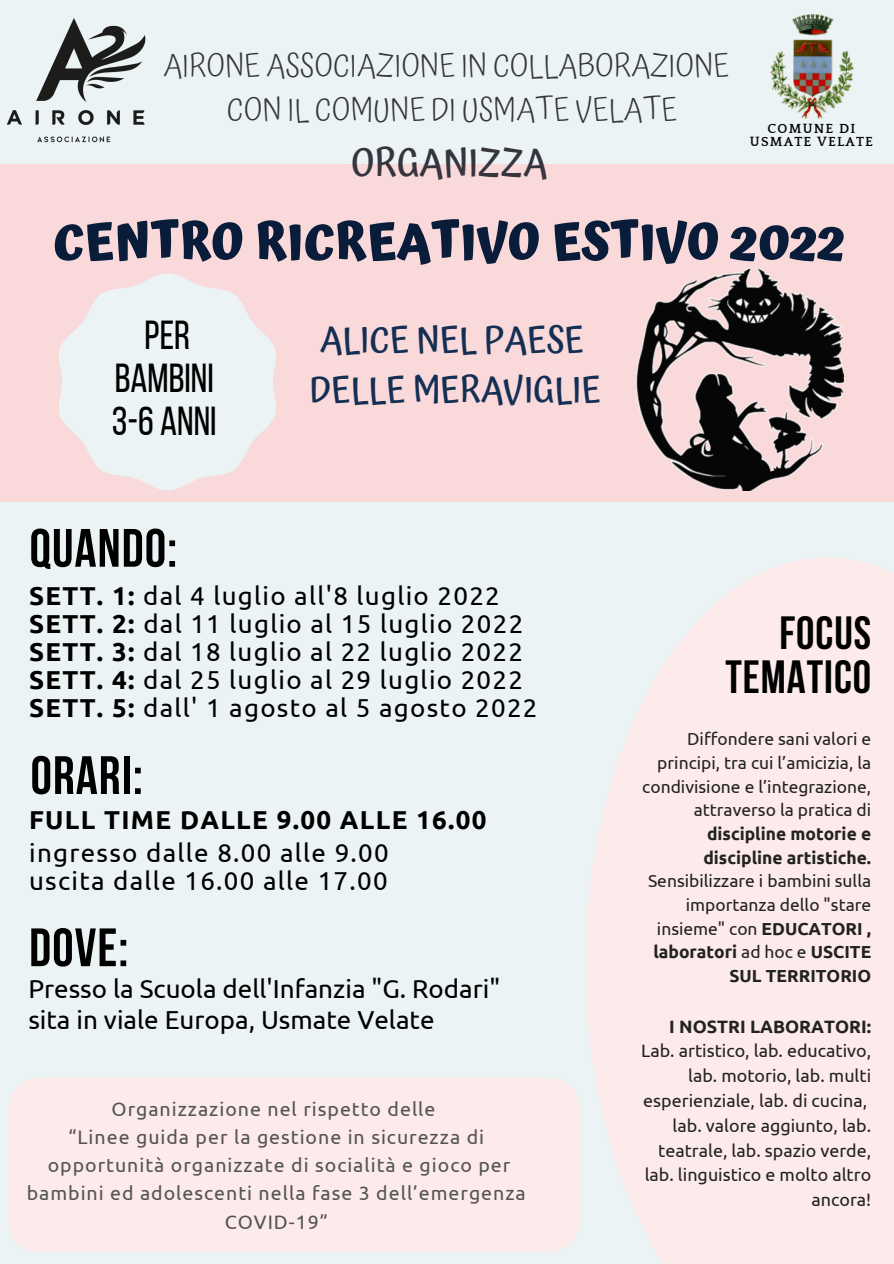
<style>
.page{position:relative;width:894px;height:1264px;background:#fff}
.page>*{position:absolute;margin:0;border:0;box-sizing:border-box;transform-origin:0 0}
.t1{font:700 53.85px "Bebas Neue";letter-spacing:.02em;color:#000}
.t2{font:700 50.1px "Atma";color:#091c39}
.t3{font:700 46.35px/44px "Bebas Neue";letter-spacing:.02em;color:#000;text-align:right}
.t4{font:40.35px "Bebas Neue";color:#000}
.t5{font:500 38.4px "Atma";color:#36353f}
.t6{font:500 36px "Atma";color:#152f54}
.t7{font:300 31.5px "Atma";color:#36353f}
.t8{font:25.95px "Ubuntu";letter-spacing:.05em;color:#000}
.t9{font:25.95px "Ubuntu";color:#000}
.t10{font:700 25.95px "Ubuntu";letter-spacing:.05em;color:#000}
.t11{font:19.5px/28.2px "Ubuntu";letter-spacing:.05em;color:#545454;text-align:center}
.t12{font:17.85px/24.8px "Ubuntu";color:#222;text-align:right}
.t13{font:700 17.85px "Ubuntu";color:#222}
.t14{font:17.4px/23.7px "Ubuntu";color:#222;text-align:right}
.t15{font:700 13.5px/13.5px "Quattrocento";letter-spacing:.09em;color:#000;text-align:center}
.s1{font-weight:700}
</style>
<div class="page">
<div style="left:0;top:0;width:893px;height:1263px;background:#ebf3f4"></div>
<svg style="left:586px;top:558px;width:307px;height:705px;background:#faebeb"></svg>
<div style="left:0;top:164px;width:893px;height:337px;background:#f9d9d9"></div>
<img style="left:636px;top:269px;width:207px;height:222px">
<svg style="left:59px;top:273px;width:217px;height:217px;fill:#ebf3f4"></svg>
<img style="left:6px;top:18px;width:140px;height:125px">
<img style="left:770px;top:15px;width:83px;height:103px">
<div style="left:8px;top:1078px;width:571px;height:173px;background:#fdeaea;border-radius:30px"></div>
<p class="t7" style="left:163px;top:47px;width:567px">AIRONE ASSOCIAZIONE IN COLLABORAZIONE</p>
<p class="t7" style="left:227px;top:90px;width:452px">CON IL COMUNE DI USMATE VELATE</p>
<p class="t5" style="left:351px;top:140px;width:198px">ORGANIZZA</p>
<p class="t15" style="left:749px;top:122px;width:125px">COMUNE DI<br>USMATE VELATE</p>
<p class="t2" style="left:53px;top:212px;width:793px">CENTRO RICREATIVO ESTIVO 2022</p>
<p class="t4" style="left:145px;top:319px;width:47px">PER</p>
<p class="t4" style="left:115px;top:362px;width:101px">BAMBINI</p>
<p class="t4" style="left:112px;top:405px;width:106px">3-6 ANNI</p>
<p class="t6" style="left:320px;top:319px;width:265px">ALICE NEL PAESE</p>
<p class="t6" style="left:310px;top:368px;width:292px">DELLE MERAVIGLIE</p>
<p class="t1" style="left:30px;top:526px;width:149px">QUANDO:</p>
<p class="t8" style="left:29px;top:580px;width:472px"><span class="s1">SETT. 1:</span> dal 4 luglio all'8 luglio 2022</p>
<p class="t8" style="left:29px;top:608px;width:495px"><span class="s1">SETT. 2:</span> dal 11 luglio al 15 luglio 2022</p>
<p class="t8" style="left:29px;top:637px;width:495px"><span class="s1">SETT. 3:</span> dal 18 luglio al 22 luglio 2022</p>
<p class="t8" style="left:29px;top:665px;width:495px"><span class="s1">SETT. 4:</span> dal 25 luglio al 29 luglio 2022</p>
<p class="t8" style="left:29px;top:693px;width:510px"><span class="s1">SETT. 5:</span> dall' 1 agosto al 5 agosto 2022</p>
<p class="t1" style="left:31px;top:753px;width:114px">ORARI:</p>
<p class="t10" style="left:29px;top:804px;width:459px">FULL TIME DALLE 9.00 ALLE 16.00</p>
<p class="t8" style="left:29px;top:837px;width:361px">ingresso dalle 8.00 alle 9.00</p>
<p class="t8" style="left:29px;top:865px;width:360px">uscita dalle 16.00 alle 17.00</p>
<p class="t1" style="left:29px;top:925px;width:101px">DOVE:</p>
<p class="t9" style="left:28px;top:974px;width:473px">Presso la Scuola dell'Infanzia "G. Rodari"</p>
<p class="t9" style="left:28px;top:1004px;width:407px">sita in viale Europa, Usmate Velate</p>
<p class="t11" style="left:111px;top:1094px;width:325px">Organizzazione nel rispetto delle</p>
<p class="t11" style="left:68px;top:1122px;width:417px">“Linee guida per la gestione in sicurezza di</p>
<p class="t11" style="left:27px;top:1150px;width:500px">opportunità organizzate di socialità e gioco per bambini ed adolescenti nella fase 3 dell’emergenza<br>COVID-19”</p>
<p class="t3" style="left:725px;top:615px;width:147px">FOCUS<br>TEMATICO</p>
<p class="t14" style="left:642px;top:727px;width:230px">Diffondere sani valori e principi, tra cui l’amicizia, la condivisione e l’integrazione, attraverso la pratica di <span class="s1">discipline motorie e discipline artistiche.</span></p>
<p class="t14" style="left:647px;top:868px;width:225px">Sensibilizzare i bambini sulla importanza dello "stare insieme" con <span class="s1">EDUCATORI , laboratori</span> ad hoc e <span class="s1">USCITE<br>SUL TERRITORIO</span></p>
<p class="t13" style="left:669px;top:1015px;width:203px">I NOSTRI LABORATORI:</p>
<p class="t12" style="left:641px;top:1038px;width:231px">Lab. artistico, lab. educativo, lab. motorio, lab. multi esperienziale, lab. di cucina,</p>
<p class="t12" style="left:644px;top:1112px;width:228px">lab. valore aggiunto, lab. teatrale, lab. spazio verde, lab. linguistico e molto altro ancora!</p>
</div>
